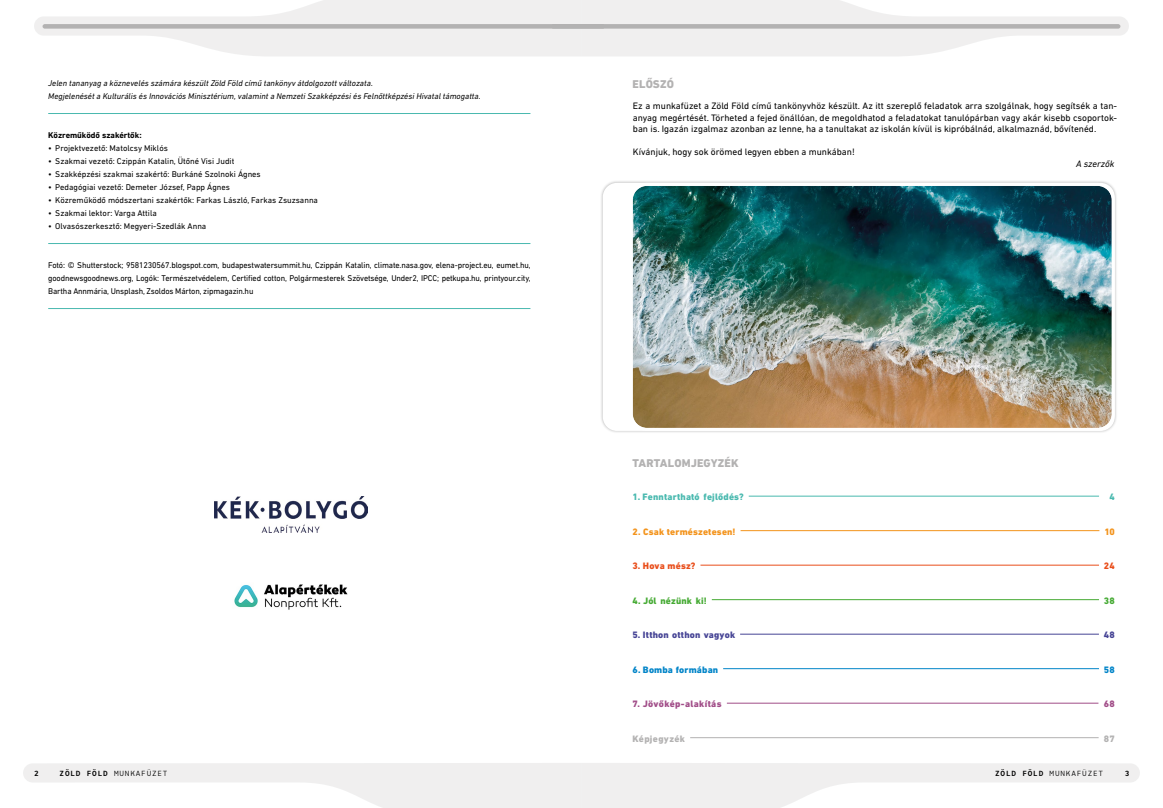
<style>
.page{position:relative;width:1163px;height:808px;background:#fff}
.page>*{position:absolute;margin:0;border:0;box-sizing:border-box;transform-origin:0 0}
.t1{font:800 11.5px "DIN Next LT Pro";letter-spacing:.015em;color:#b3b2b2}
.t2{font:9.5px/11.5px "DIN Next LT Pro";color:#000;text-align:justify}
.t3{font:800 9.5px "DIN Next LT Pro";letter-spacing:.02em;color:#49b9af}
.t4{font:800 9.5px "DIN Next LT Pro";letter-spacing:.02em;color:#f3931b}
.t5{font:800 9.5px "DIN Next LT Pro";letter-spacing:.02em;color:#464495}
.t6{font:800 9.5px "DIN Next LT Pro";letter-spacing:.035em;color:#a14d88}
.t7{font:800 9.5px "DIN Next LT Pro";letter-spacing:.02em;color:#0084c8}
.t8{font:800 9.5px "DIN Next LT Pro";letter-spacing:.02em;color:#46aa34}
.t9{font:800 9.5px "DIN Next LT Pro";letter-spacing:.015em;color:#e94e1b}
.t10{font:800 9.5px "DIN Next LT Pro";letter-spacing:.035em;color:#b3b2b2}
.t11{font:italic 9.5px "DIN Next LT Pro";color:#000}
.t12{font:8.5px/13px "DIN Next LT Pro";color:#000;text-align:justify}
.t13{font:italic 8.5px/13px "DIN Next LT Pro";color:#000}
.t14{font:700 8.5px "DIN Next LT Pro";color:#000}
.t15{font:8px "Heimat Mono";letter-spacing:.1em;color:#000}
.t16{font:700 8px "Heimat Mono";color:#000}
.s1{font-weight:700}
</style>
<div class="page">
<svg style="left:34px;top:0;width:1094px;height:56px"></svg>
<svg style="left:23px;top:763px;width:1116px;height:45px"></svg>
<div style="left:599px;top:180px;width:518px;height:254px;background:#000;opacity:.3"></div>
<div style="left:602px;top:183px;width:512px;height:248px;background:#fff;border-radius:14px"></div>
<img style="left:633px;top:186px;width:478px;height:242px">
<div style="left:629px;top:183px;width:485px;height:248px;border:3px solid #fff;border-radius:16px"></div>
<hr style="left:748px;top:496px;width:350px;height:1px;background:#49b9af">
<hr style="left:740px;top:530px;width:359px;height:1px;background:#f3931b">
<hr style="left:700px;top:565px;width:398px;height:1px;background:#e94e1b">
<hr style="left:711px;top:599px;width:387px;height:1px;background:#46aa34">
<hr style="left:740px;top:634px;width:358px;height:1px;background:#464495">
<hr style="left:723px;top:668px;width:375px;height:1px;background:#0084c8">
<hr style="left:726px;top:703px;width:372px;height:1px;background:#a14d88">
<hr style="left:690px;top:737px;width:408px;height:1px;background:#b3b2b2">
<hr style="left:48px;top:113px;width:482px;height:1px;background:#49b9af">
<hr style="left:48px;top:243px;width:482px;height:1px;background:#49b9af">
<hr style="left:48px;top:308px;width:482px;height:1px;background:#49b9af">
<img style="left:214px;top:497px;width:153px;height:36px">
<img style="left:234px;top:584px;width:114px;height:26px">
<p class="t13" style="left:48px;top:76px;width:434px">Jelen tananyag a köznevelés számára készült Zöld Föld című tankönyv átdolgozott változata.<br>Megjelenését a Kulturális és Innovációs Minisztérium, valamint a Nemzeti Szakképzési és Felnőttképzési Hivatal támogatta.</p>
<p class="t14" style="left:48px;top:130px;width:95px">Közreműködő szakértők:</p>
<p class="t12" style="left:48px;top:141px;width:121px">• Projektvezető: Matolcsy Miklós</p>
<p class="t12" style="left:48px;top:154px;width:188px">• Szakmai vezető: Czippán Katalin, Ütőné Visi Judit</p>
<p class="t12" style="left:48px;top:167px;width:214px">• Szakképzési szakmai szakértő: Burkáné Szolnoki Ágnes</p>
<p class="t12" style="left:48px;top:180px;width:183px">• Pedagógiai vezető: Demeter József, Papp Ágnes</p>
<p class="t12" style="left:48px;top:193px;width:271px">• Közreműködő módszertani szakértők: Farkas László, Farkas Zsuzsanna</p>
<p class="t12" style="left:48px;top:206px;width:110px">• Szakmai lektor: Varga Attila</p>
<p class="t12" style="left:48px;top:219px;width:160px">• Olvasószerkesztő: Megyeri-Szedlák Anna</p>
<p class="t12" style="left:48px;top:258px;width:484px">Fotó: © Shutterstock; 9581230567.blogspot.com, budapestwatersummit.hu, Czippán Katalin, climate.nasa.gov, elena-project.eu, eumet.hu, goodnewsgoodnews.org, Logók: Természetvédelem, Certified cotton, Polgármesterek Szövetsége, Under2, IPCC; petkupa.hu, printyour.city, Bartha Annmária, Unsplash, Zsoldos Márton, zipmagazin.hu</p>
<h1 class="t1" style="left:632px;top:77px;width:43px">ELŐSZÓ</h1>
<p class="t2" style="left:632px;top:100px;width:486px">Ez a munkafüzet a Zöld Föld című tankönyvhöz készült. Az itt szereplő feladatok arra szolgálnak, hogy segítsék a tan&shy;anyag megértését. Törheted a fejed önállóan, de megoldhatod a feladatokat tanulópárban vagy akár kisebb csoportok&shy;ban is. Igazán izgalmaz azonban az lenne, ha a tanultakat az iskolán kívül is kipróbálnád, alkalmaznád, bővítenéd.</p>
<p class="t2" style="left:632px;top:146px;width:223px">Kívánjuk, hogy sok örömed legyen ebben a munkában!</p>
<p class="t11" style="left:1075px;top:158px;width:40px">A szerzők</p>
<h1 class="t1" style="left:632px;top:457px;width:108px">TARTALOMJEGYZÉK</h1>
<p class="t3" style="left:632px;top:491px;width:113px">1. Fenntartható fejlődés?</p>
<p class="t3" style="left:1109px;top:491px;width:7px">4</p>
<p class="t4" style="left:632px;top:526px;width:105px">2. Csak természetesen!</p>
<p class="t4" style="left:1104px;top:526px;width:12px">10</p>
<p class="t9" style="left:632px;top:560px;width:64px">3. Hova mész?</p>
<p class="t9" style="left:1103px;top:560px;width:12px">24</p>
<p class="t8" style="left:632px;top:595px;width:76px">4. Jól nézünk ki!</p>
<p class="t8" style="left:1103px;top:595px;width:12px">38</p>
<p class="t5" style="left:632px;top:629px;width:104px">5. Itthon otthon vagyok</p>
<p class="t5" style="left:1103px;top:629px;width:12px">48</p>
<p class="t7" style="left:632px;top:664px;width:87px">6. Bomba formában</p>
<p class="t7" style="left:1103px;top:664px;width:12px">58</p>
<p class="t6" style="left:632px;top:698px;width:90px">7. Jövőkép-alakítás</p>
<p class="t6" style="left:1103px;top:698px;width:13px">68</p>
<p class="t10" style="left:632px;top:733px;width:54px">Képjegyzék</p>
<p class="t10" style="left:1103px;top:733px;width:12px">87</p>
<p class="t16" style="left:34px;top:768px;width:6px">2</p>
<p class="t15" style="left:60px;top:768px;width:109px"><span class="s1">ZÖLD FÖLD</span> MUNKAFÜZET</p>
<p class="t15" style="left:994px;top:768px;width:109px"><span class="s1">ZÖLD FÖLD</span> MUNKAFÜZET</p>
<p class="t16" style="left:1124px;top:768px;width:6px">3</p>
</div>
